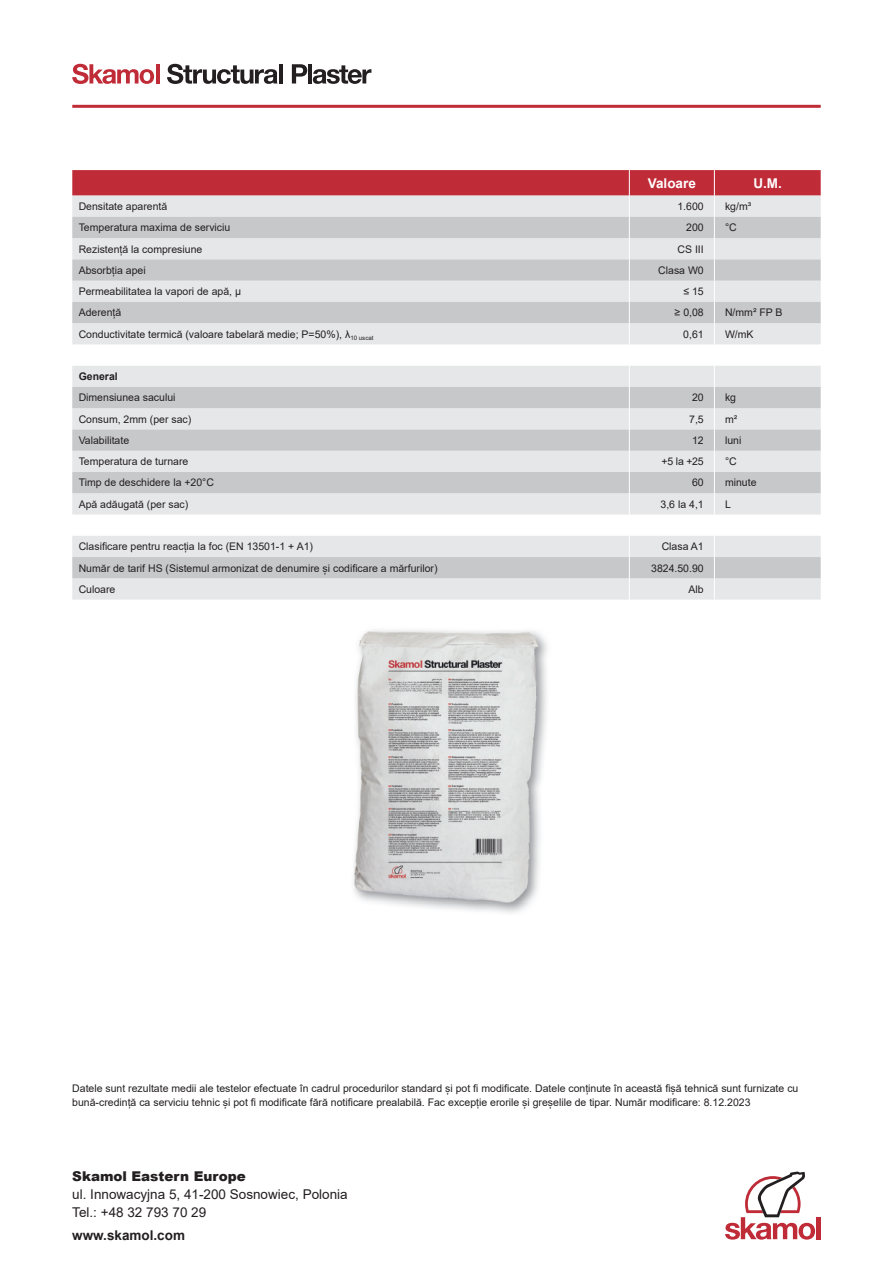
<style>
.page{position:relative;width:893px;height:1263px;background:#fff}
.page>*{position:absolute;margin:0;border:0;box-sizing:border-box;transform-origin:0 0}
.t1{font:13.5px/18px "Arial";color:#231f20}
.t2{font:900 13.5px "Arial";color:#231f20}
.t3{font:700 13.5px "Arial";color:#231f20}
.t4{font:700 13.5px "Arial";color:#fff}
.t5{font:10.5px/13.5px "Arial";color:#231f20}
.t6{font:700 10.5px "Arial";color:#231f20}
</style>
<div class="page">
<svg style="left:72px;top:64px;width:82px;height:20px"></svg>
<hr style="left:157px;top:64px;width:3px;height:19px;background:#bf2b37">
<svg style="left:167px;top:64px;width:110px;height:20px"></svg>
<hr style="left:279px;top:64px;width:3px;height:19px;background:#231f20">
<svg style="left:292px;top:64px;width:15px;height:19px"></svg>
<hr style="left:308px;top:64px;width:4px;height:19px;background:#231f20">
<svg style="left:313px;top:65px;width:58px;height:19px"></svg>
<img style="left:353px;top:630px;width:194px;height:283px">
<img style="left:354px;top:631px;width:185px;height:272px">
<hr style="left:72px;top:105px;width:749px;height:3px;background:#bf2b37">
<div style="left:816px;top:1217px;width:5px;height:22px;background:#bf2b37"></div>
<svg style="left:725px;top:1171px;width:90px;height:68px"></svg>
<svg style="left:72px;top:170px;width:749px;height:430px;background:#dbd3d6"></svg>
<p class="t4" style="left:648px;top:173px;width:50px">Valoare</p>
<p class="t4" style="left:753px;top:173px;width:30px">U.M.</p>
<p class="t5" style="left:79px;top:200px;width:90px">Densitate aparentă</p>
<p class="t5" style="left:677px;top:200px;width:28px">1.600</p>
<p class="t5" style="left:725px;top:200px;width:28px">kg/m³</p>
<p class="t5" style="left:79px;top:221px;width:153px">Temperatura maxima de serviciu</p>
<p class="t5" style="left:686px;top:221px;width:19px">200</p>
<p class="t5" style="left:725px;top:221px;width:13px">°C</p>
<p class="t5" style="left:79px;top:242px;width:125px">Rezistență la compresiune</p>
<p class="t5" style="left:677px;top:242px;width:28px">CS III</p>
<p class="t5" style="left:79px;top:263px;width:69px">Absorbția apei</p>
<p class="t5" style="left:658px;top:263px;width:47px">Clasa W0</p>
<p class="t5" style="left:79px;top:285px;width:164px">Permeabilitatea la vapori de apă, μ</p>
<p class="t5" style="left:683px;top:285px;width:22px">≤ 15</p>
<p class="t5" style="left:79px;top:306px;width:44px">Aderență</p>
<p class="t5" style="left:675px;top:306px;width:31px">≥ 0,08</p>
<p class="t5" style="left:725px;top:306px;width:59px">N/mm² FP B</p>
<p class="t5" style="left:79px;top:327px;width:296px">Conductivitate termică (valoare tabelară medie; P=50%), λ<sub>10</sub> <sub>uscat</sub></p>
<p class="t5" style="left:683px;top:327px;width:22px">0,61</p>
<p class="t5" style="left:725px;top:327px;width:30px">W/mK</p>
<p class="t6" style="left:79px;top:369px;width:41px">General</p>
<p class="t5" style="left:79px;top:391px;width:98px">Dimensiunea sacului</p>
<p class="t5" style="left:692px;top:391px;width:13px">20</p>
<p class="t5" style="left:725px;top:391px;width:13px">kg</p>
<p class="t5" style="left:79px;top:412px;width:114px">Consum, 2mm (per sac)</p>
<p class="t5" style="left:689px;top:412px;width:16px">7,5</p>
<p class="t5" style="left:725px;top:412px;width:14px">m²</p>
<p class="t5" style="left:79px;top:433px;width:52px">Valabilitate</p>
<p class="t5" style="left:692px;top:433px;width:13px">12</p>
<p class="t5" style="left:725px;top:433px;width:18px">luni</p>
<p class="t5" style="left:79px;top:455px;width:111px">Temperatura de turnare</p>
<p class="t5" style="left:662px;top:455px;width:44px">+5 la +25</p>
<p class="t5" style="left:725px;top:455px;width:13px">°C</p>
<p class="t5" style="left:79px;top:476px;width:137px">Timp de deschidere la +20°C</p>
<p class="t5" style="left:692px;top:476px;width:13px">60</p>
<p class="t5" style="left:725px;top:476px;width:33px">minute</p>
<p class="t5" style="left:79px;top:497px;width:111px">Apă adăugată (per sac)</p>
<p class="t5" style="left:661px;top:497px;width:45px">3,6 la 4,1</p>
<p class="t5" style="left:725px;top:497px;width:7px">L</p>
<p class="t5" style="left:79px;top:540px;width:236px">Clasificare pentru reacția la foc (EN 13501-1 + A1)</p>
<p class="t5" style="left:662px;top:540px;width:44px">Clasa A1</p>
<p class="t5" style="left:79px;top:561px;width:360px">Număr de tarif HS (Sistemul armonizat de denumire și codificare a mărfurilor)</p>
<p class="t5" style="left:651px;top:561px;width:54px">3824.50.90</p>
<p class="t5" style="left:79px;top:582px;width:38px">Culoare</p>
<p class="t5" style="left:689px;top:582px;width:17px">Alb</p>
<p class="t5" style="left:72px;top:1081px;width:728px">Datele sunt rezultate medii ale testelor efectuate în cadrul procedurilor standard și pot fi modificate. Datele conținute în această fișă tehnică sunt furnizate cu bună-credință ca serviciu tehnic și pot fi modificate fără notificare prealabilă. Fac excepție erorile și greșelile de tipar. Număr modificare: 8.12.2023</p>
<p class="t2" style="left:72px;top:1166px;width:175px">Skamol Eastern Europe</p>
<p class="t1" style="left:72px;top:1185px;width:277px">ul. Innowacyjna 5, 41-200 Sosnowiec, Polonia<br>Tel.: +48 32 793 70 29</p>
<p class="t3" style="left:72px;top:1225px;width:114px">www.skamol.com</p>
</div>
